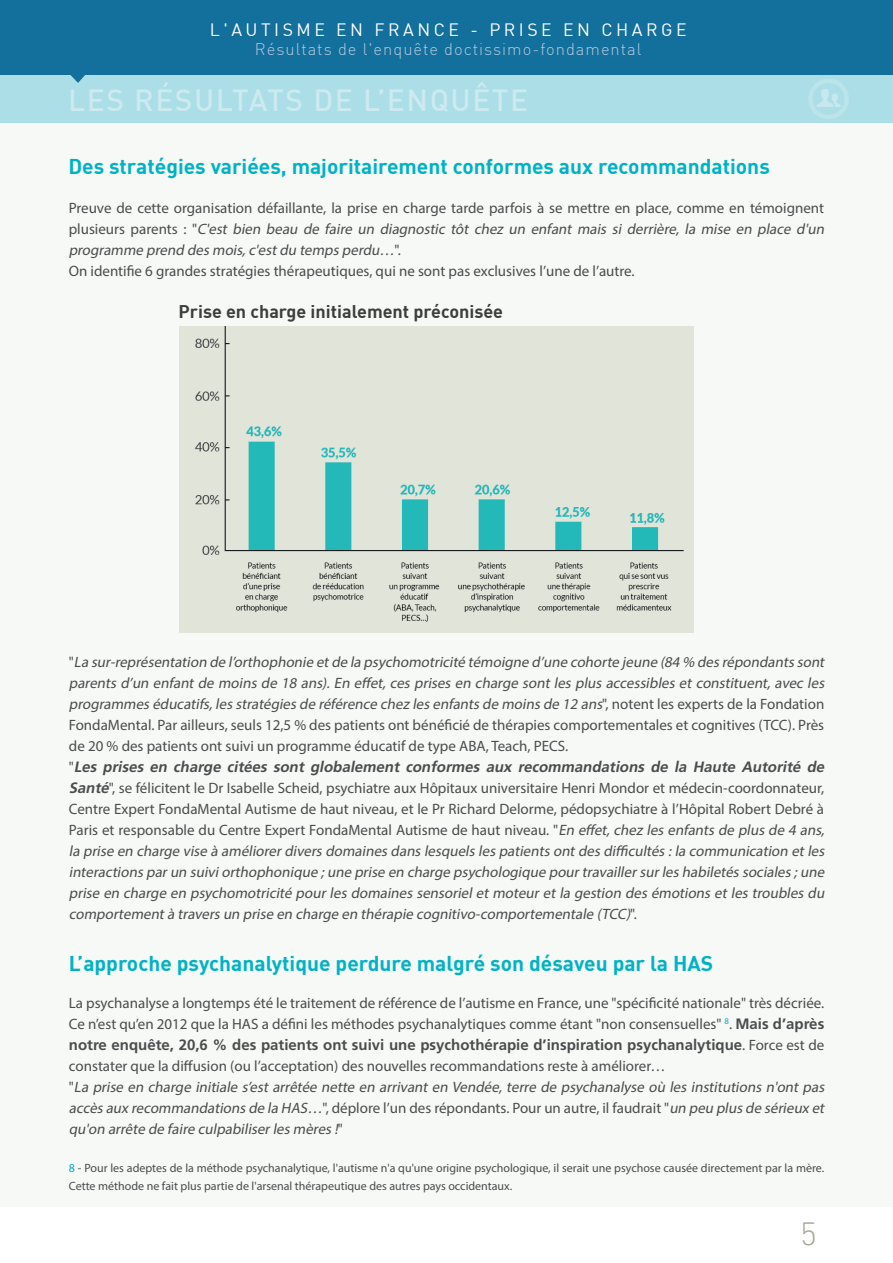
<style>
.page{position:relative;width:893px;height:1263px;background:#fff}
.page>*{position:absolute;margin:0;border:0;box-sizing:border-box;transform-origin:0 0}
.t1{font:300 31.5px "DIN";color:#a7a99a}
.t2{font:500 30px "DIN";letter-spacing:.05em;color:#cceaef}
.t3{font:700 21px "DIN";color:#00b2c5}
.t4{font:700 18px "DIN";color:#3e3e3f}
.t5{font:17.55px "DIN";letter-spacing:.2em;color:#fff}
.t6{font:300 16.5px "DIN";letter-spacing:.06em;color:#b2c8dd}
.t7{font:italic 15px/21px "Myriad Pro";color:#4c4b4f}
.t8{font:15px/21px "Myriad Pro";color:#4c4b4f}
.t9{font:700 15px "Frutiger LT Std";color:#4c4b4f}
.t10{font:italic 700 15px "Frutiger LT Std";color:#4c4b4f}
.t11{font:12px/18px "Myriad Pro";color:#4c4b4f}
.s1{font-style:italic}
.s2{font-style:normal}
.s3{font-family:"Myriad Pro";font-weight:400;font-style:normal}
.s4{font-family:"Frutiger LT Std";font-weight:700}
.s5{font-family:"Myriad Pro";font-weight:400}
.s6{color:#00aabe}
</style>
<div class="page">
<div style="left:0;top:43px;width:893px;height:80px;background:#abdee7"></div>
<div style="left:0;top:0;width:893px;height:74px;background:#136f9b"></div>
<svg style="left:68px;top:74px;width:19px;height:9px"></svg>
<svg style="left:817px;top:89px;width:24px;height:18px"></svg>
<div style="left:808px;top:79px;width:41px;height:40px;border:4px solid #bce4eb;border-radius:50%"></div>
<img style="left:180px;top:326px;width:513px;height:306px">
<p class="t5" style="left:210px;top:19px;width:478px">L'AUTISME EN FRANCE - PRISE EN CHARGE</p>
<p class="t6" style="left:255px;top:39px;width:388px">Résultats de l'enquête doctissimo-fondamental</p>
<h2 class="t2" style="left:68px;top:81px;width:462px">LES RÉSULTATS DE L’ENQUÊTE</h2>
<h3 class="t3" style="left:68px;top:153px;width:703px">Des stratégies variées, majoritairement conformes aux recommandations</h3>
<p class="t8" style="left:69px;top:197px;width:760px">Preuve de cette organisation défaillante, la prise en charge tarde parfois à se mettre en place, comme en témoignent p l u s i e u r s p a r e n t s : " <span class="s1">C'est bien beau de faire un diagnostic tôt chez un enfant mais si derrière, la mise en place d'un programme prend des mois,c'estdu temps perdu…</span>".<br>On identifie 6 grandes stratégies thérapeutiques, qui ne sont pas exclusives l’une de l’autre.</p>
<p class="t4" style="left:179px;top:300px;width:326px">Prise en charge initialement préconisée</p>
<p class="t7" style="left:69px;top:651px;width:760px"><span class="s2">"</span> La sur-représentation de l’orthophonie etde la psychomotricité témoigne d’une cohorte jeune (84 % des répondants sont parents d’un enfant de moins de 18 ans). En effet, ces prises en charge sont les plus accessibles et constituent, avec les programmes éducatifs,les stratégies de référence chez les enfants de moins de 12 ans<span class="s2">", n o t e n t l e s ex p e r t s d e l a F o n d a t i o n FondaMental. Par ailleurs, seuls 12,5 % des patients ont bénéficié de thérapies comportementales et cognitives (TCC). Près de 20 % des patients ont suivi un programme éducatif de type ABA, Teach, PECS.</span></p>
<p class="t10" style="left:69px;top:758px;width:760px"><span class="s3">"</span> Les prises en charge citées sont globalement conformes aux recommandations de la Haute Autorité de</p>
<p class="t7" style="left:69px;top:777px;width:760px"><span class="s4">Santé</span><span class="s2">", se félicitent le Dr Isabelle Scheid, psychiatre aux Hôpitaux universitaire Henri Mondor et médecin-coordonnateur, Centre Expert FondaMental Autisme de haut niveau, et le Pr Richard Delorme, pédopsychiatre à l’Hôpital Robert Debré à Paris et responsable du Centre Expert FondaMental Autisme de haut niveau. "</span>En effet,chez les enfants de plus de 4 ans, la prise en charge vise à améliorerdivers domaines dans lesquels les patients ontdes difficultés :la communication etles interactions parun suiviorthophonique ;une prise en charge psychologique pourtravaillersurles habiletés sociales ;une prise en charge en psychomotricité pourles domaines sensorieletmoteuretla gestion des émotions etles troubles du comportementà travers un prise en charge en thérapie cognitivo-comportementale (TCC)<span class="s2">".</span></p>
<h3 class="t3" style="left:69px;top:949px;width:646px">L’approche psychanalytique perdure malgré son désaveu par la HAS</h3>
<p class="t8" style="left:69px;top:993px;width:757px">La psychanalyse a longtemps été le traitement de référence de l’autisme en France, une "spécificité nationale" très décriée.<br>Ce n’est qu’en 2012 que la HAS a défini les méthodes psychanalytiques comme étant "non consensuelles" <sup>8</sup>. <span class="s4">Mais d’après</span></p>
<p class="t9" style="left:69px;top:1036px;width:757px">notre enquête, 20,6 % des patients ont suivi une psychothérapie d’inspiration psychanalytique<span class="s5">. Force est de</span></p>
<p class="t7" style="left:69px;top:1056px;width:760px"><span class="s2">constater que la diffusion (ou l’acceptation) des nouvelles recommandations reste à améliorer…<br>"</span> La prise en charge initiale s’est arrêtée nette en arrivant en Vendée, terre de psychanalyse où les institutions n'ont pas accès aux recommandations de la HAS…<span class="s2">", d é p l o re l ’ u n d e s ré p o n d a n ts. Po u r u n a u t re, i l fa u d ra i t "</span> un peu plus de sérieux et qu'on arrête de faire culpabiliserles mères !<span class="s2">"</span></p>
<p class="t11" style="left:69px;top:1159px;width:757px"><span class="s6">8</span> - Pour les adeptes de la méthode psychanalytique, l'autisme n'a qu'une origine psychologique, il serait une psychose causée directement par la mère.<br>Cette méthode ne fait plus partie de l'arsenal thérapeutique des autres pays occidentaux.</p>
<h1 class="t1" style="left:800px;top:1214px;width:18px">5</h1>
</div>
